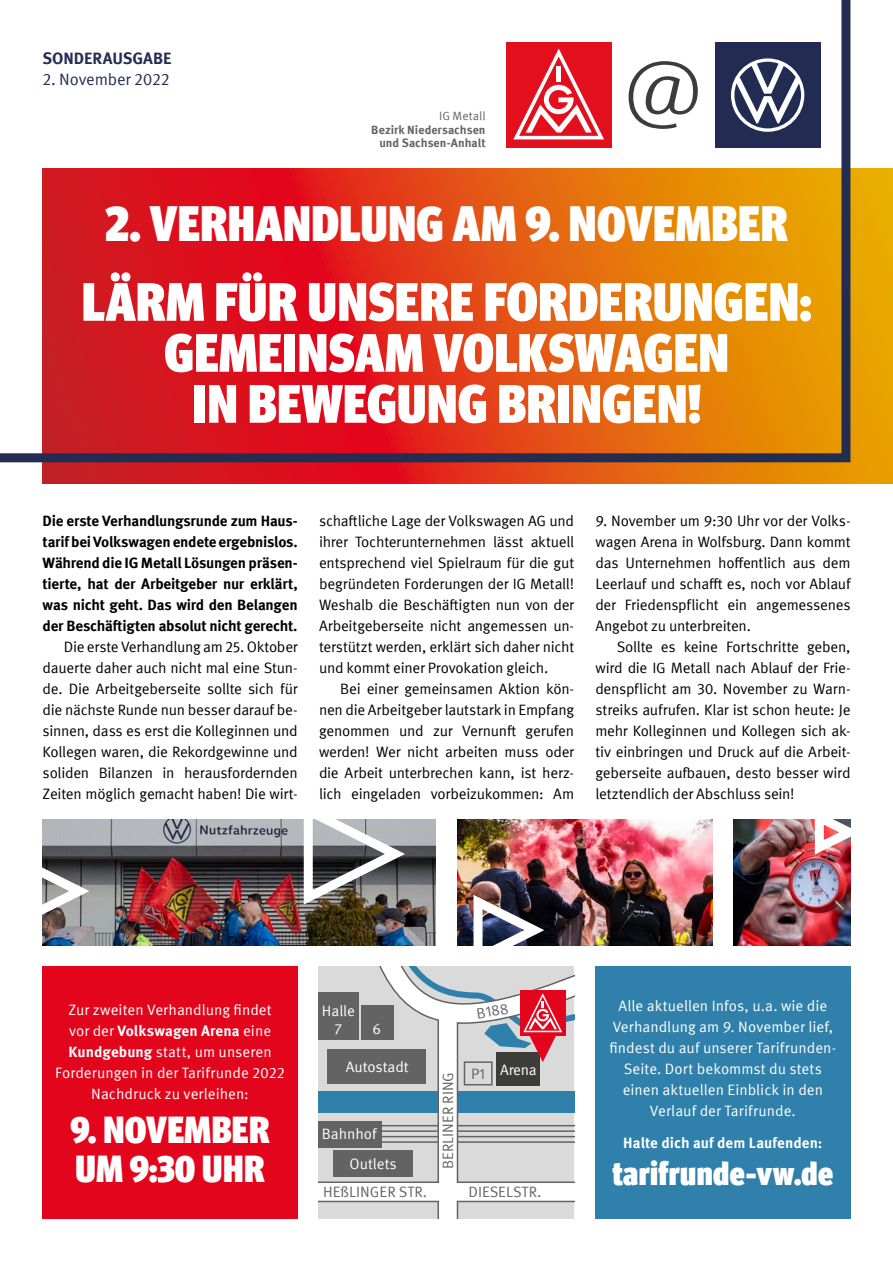
<style>
.page{position:relative;width:893px;height:1263px;background:#fff}
.page>*{position:absolute;margin:0;border:0;box-sizing:border-box;transform-origin:0 0}
.t1{font:900 condensed 54px/51px "Meta Head IGM";letter-spacing:.01em;color:#fff;text-align:center}
.t2{font:900 condensed 49.5px "Meta Head IGM";letter-spacing:.01em;color:#fff}
.t3{font:900 condensed 37.5px/39px "Meta Head IGM";letter-spacing:.015em;color:#fff}
.t4{font:900 condensed 33px "Meta Head IGM";letter-spacing:.01em;color:#fff}
.t5{font:16.5px "Meta IGM";letter-spacing:-.01em;color:#242d52}
.t6{font:700 16.5px "Meta IGM";letter-spacing:-.005em;color:#242d52}
.t7{font:15px/21px "Meta IGM";letter-spacing:-.02em;color:#000;text-align:justify}
.t8{font:15px/21px "Meta IGM";color:#fff;text-align:center}
.t9{font:700 15px/21px "Meta IGM";letter-spacing:-.015em;color:#000;text-align:justify}
.t10{font:15px "Meta IGM";color:#646363}
.t11{font:700 15px "Meta IGM";color:#fff}
.t12{font:700 12px/13.5px "Meta IGM";color:#646363;text-align:right}
.t13{font:12px "Meta IGM";letter-spacing:.01em;color:#646363}
.s1{font-weight:700}
</style>
<div class="page">
<svg style="left:43px;top:168px;width:850px;height:315px;background:#e06a0d"></svg>
<svg style="left:0;top:0;width:850px;height:462px"></svg>
<img style="left:43px;top:820px;width:253px;height:126px">
<img style="left:574px;top:820px;width:138px;height:126px">
<img style="left:733px;top:820px;width:117px;height:125px">
<svg style="left:629px;top:61px;width:69px;height:68px"></svg>
<div style="left:506px;top:43px;width:105px;height:105px;background:#e40f1c"></div>
<svg style="left:513px;top:49px;width:91px;height:90px"></svg>
<div style="left:715px;top:43px;width:105px;height:105px;background:#222c52"></div>
<svg style="left:731px;top:58px;width:73px;height:74px"></svg>
<svg style="left:42px;top:848px;width:49px;height:86px"></svg>
<img style="left:807px;top:819px;width:44px;height:43px">
<div style="left:43px;top:967px;width:255px;height:252px;background:#e3051b"></div>
<div style="left:595px;top:967px;width:255px;height:252px;background:#2f80ab"></div>
<svg style="left:319px;top:1085px;width:255px;height:134px"></svg>
<img style="left:296px;top:819px;width:278px;height:266px">
<p class="t6" style="left:43px;top:45px;width:130px">SONDERAUSGABE</p>
<p class="t5" style="left:43px;top:66px;width:128px">2. November 2022</p>
<p class="t13" style="left:439px;top:107px;width:48px">IG Metall</p>
<p class="t12" style="left:371px;top:122px;width:116px">Bezirk Niedersachsen und Sachsen-Anhalt</p>
<h2 class="t2" style="left:105px;top:184px;width:684px">2. VERHANDLUNG AM 9. NOVEMBER</h2>
<h1 class="t1" style="left:82px;top:273px;width:731px">LÄRM FÜR UNSERE FORDERUNGEN:<br>GEMEINSAM VOLKSWAGEN<br>IN BEWEGUNG BRINGEN!</h1>
<p class="t9" style="left:43px;top:509px;width:257px">Die erste Verhandlungsrunde zum Haus&shy;tarif bei Volkswagen endete ergebnislos.<br>Während die IG Metall Lösungen präsen&shy;tierte, hat der Arbeitgeber nur erklärt, was nicht geht. Das wird den Belangen der Beschäftigten absolut nicht gerecht.</p>
<p class="t7" style="left:43px;top:635px;width:257px;text-indent:21px">Die erste Verhandlung am 25. Oktober dauerte daher auch nicht mal eine Stun&shy;de. Die Arbeitgeberseite sollte sich für die nächste Runde nun besser darauf be&shy;sinnen, dass es erst die Kolleginnen und Kollegen waren, die Rekordgewinne und soliden Bilanzen in herausfordernden Zeiten möglich gemacht haben! Die wirt-</p>
<p class="t7" style="left:319px;top:509px;width:257px">schaftliche Lage der Volkswagen AG und ihrer Tochterunternehmen lässt aktuell entsprechend viel Spielraum für die gut begründeten Forderungen der IG Metall!<br>Weshalb die Beschäftigten nun von der Arbeitgeberseite nicht angemessen un&shy;terstützt werden, erklärt sich daher nicht und kommt einer Provokation gleich.</p>
<p class="t7" style="left:319px;top:677px;width:257px;text-indent:21px">Bei einer gemeinsamen Aktion kön&shy;nen die Arbeitgeber lautstark in Empfang genommen und zur Vernunft gerufen werden! Wer nicht arbeiten muss oder die Arbeit unterbrechen kann, ist herz&shy;lich eingeladen vorbeizukommen: Am</p>
<p class="t7" style="left:595px;top:509px;width:257px">9. November um 9:30 Uhr vor der Volks&shy;wagen Arena in Wolfsburg. Dann kommt das Unternehmen hoffentlich aus dem Leerlauf und schafft es, noch vor Ablauf der Friedenspflicht ein angemessenes Angebot zu unterbreiten.</p>
<p class="t7" style="left:595px;top:635px;width:257px;text-indent:21px">Sollte es keine Fortschritte geben, wird die IG Metall nach Ablauf der Frie&shy;denspflicht am 30. November zu Warn&shy;streiks aufrufen. Klar ist schon heute: Je mehr Kolleginnen und Kollegen sich ak&shy;tiv einbringen und Druck auf die Arbeit&shy;geberseite aufbauen, desto besser wird letztendlich der Abschluss sein!</p>
<p class="t8" style="left:55px;top:998px;width:231px">Zur zweiten Verhandlung findet<br>vor der <span class="s1">Volkswagen Arena</span> eine<br><span class="s1">Kundgebung</span> statt, um unseren<br>Forderungen in der Tarifrunde 2022<br>Nachdruck zu verleihen:</p>
<h3 class="t3" style="left:70px;top:1107px;width:201px">9. NOVEMBER<br>UM 9:30 UHR</h3>
<p class="t8" style="left:322px;top:1000px;width:35px;line-height:18px">Halle<br>7</p>
<p class="t10" style="left:474px;top:1003px;width:34px;rotate:-10deg">B188</p>
<p class="t8" style="left:373px;top:1017px;width:10px">6</p>
<p class="t8" style="left:346px;top:1055px;width:65px">Autostadt</p>
<p class="t8" style="left:500px;top:1058px;width:38px">Arena</p>
<p class="t10" style="left:471px;top:1062px;width:16px">P1</p>
<p class="t10" style="left:436px;top:1169px;width:99px;rotate:-90deg">BERLINER RING</p>
<p class="t8" style="left:349px;top:1118px;width:49px;line-height:29.5px;text-align:left;text-indent:-28px">Bahnhof<br>Outlets</p>
<p class="t10" style="left:323px;top:1181px;width:105px">HEßLINGER STR.</p>
<p class="t10" style="left:469px;top:1181px;width:74px">DIESELSTR.</p>
<p class="t8" style="left:609px;top:995px;width:228px">Alle aktuellen Infos, u.a. wie die<br>Verhandlung am 9. November lief, findest du auf unserer Tarifrunden-<br>Seite. Dort bekommst du stets einen aktuellen Einblick in den<br>Verlauf der Tarifrunde.</p>
<p class="t11" style="left:623px;top:1131px;width:201px">Halte dich auf dem Laufenden:</p>
<h3 class="t4" style="left:612px;top:1147px;width:222px">tarifrunde-vw.de</h3>
</div>
